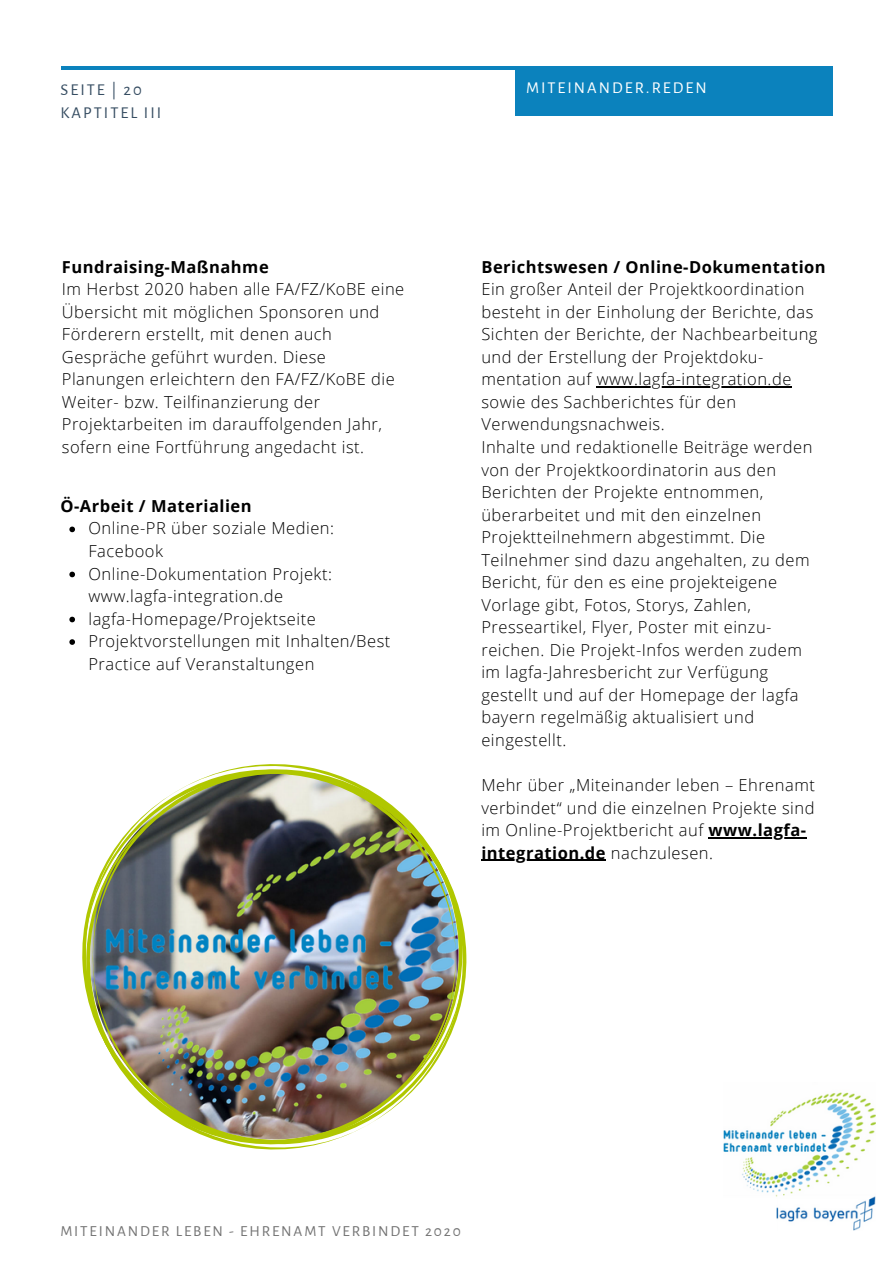
<style>
.page{position:relative;width:894px;height:1264px;background:#fff}
.page>*{position:absolute;margin:0;border:0;box-sizing:border-box;transform-origin:0 0}
.t1{font:300 16.5px/22.5px "Open Sans";letter-spacing:.03em;color:#000}
.t2{font:700 16.5px "Open Sans";letter-spacing:.03em;color:#000}
.t3{font:16.5px "Alegreya Sans";letter-spacing:.12em;color:#364d62}
.t4{font:16.5px "Alegreya Sans";letter-spacing:.12em;color:#fff}
.t5{font:15.3px "Alegreya Sans";letter-spacing:.12em;color:#737373}
.s1{font-weight:700}
</style>
<div class="page">
<hr style="left:61px;top:66px;width:771px;height:4px;background:#0b82bd">
<div style="left:515px;top:66px;width:317px;height:50px;background:#0b82bd"></div>
<hr style="left:596px;top:386px;width:195px;height:1px;background:#000">
<hr style="left:708px;top:837px;width:98px;height:1px;background:#000">
<hr style="left:481px;top:859px;width:125px;height:1px;background:#000">
<svg style="left:69px;top:526px;width:6px;height:6px"></svg>
<svg style="left:69px;top:571px;width:6px;height:6px"></svg>
<svg style="left:69px;top:616px;width:6px;height:6px"></svg>
<svg style="left:69px;top:639px;width:6px;height:6px"></svg>
<img style="left:84px;top:768px;width:383px;height:382px">
<img style="left:723px;top:1092px;width:152px;height:138px">
<p class="t3" style="left:61px;top:82px;width:83px">SEITE | 20</p>
<p class="t4" style="left:526px;top:80px;width:182px">MITEINANDER.REDEN</p>
<p class="t3" style="left:61px;top:105px;width:102px">KAPTITEL III</p>
<p class="t2" style="left:62px;top:255px;width:208px">Fundraising-Maßnahme</p>
<p class="t1" style="left:62px;top:278px;width:344px">Im Herbst 2020 haben alle FA/FZ/KoBE eine Übersicht mit möglichen Sponsoren und Förderern erstellt, mit denen auch Gespräche geführt wurden. Diese Planungen erleichtern den FA/FZ/KoBE die Weiter- bzw. Teilfinanzierung der Projektarbeiten im darauffolgenden Jahr, sofern eine Fortführung angedacht ist.</p>
<p class="t2" style="left:60px;top:494px;width:193px">Ö-Arbeit / Materialien</p>
<p class="t1" style="left:88px;top:517px;width:303px">Online-PR über soziale Medien:<br>Facebook<br>Online-Dokumentation Projekt: www.lagfa-integration.de lagfa-Homepage/Projektseite<br>Projektvorstellungen mit Inhalten/Best<br>Practice auf Veranstaltungen</p>
<p class="t2" style="left:481px;top:255px;width:346px">Berichtswesen / Online-Dokumentation</p>
<p class="t1" style="left:481px;top:278px;width:337px">Ein großer Anteil der Projektkoordination besteht in der Einholung der Berichte, das Sichten der Berichte, der Nachbearbeitung und der Erstellung der Projektdoku&shy;mentation auf www.lagfa-integration.de sowie des Sachberichtes für den Verwendungsnachweis.<br>Inhalte und redaktionelle Beiträge werden von der Projektkoordinatorin aus den Berichten der Projekte entnommen, überarbeitet und mit den einzelnen Projektteilnehmern abgestimmt. Die Teilnehmer sind dazu angehalten, zu dem Bericht, für den es eine projekteigene Vorlage gibt, Fotos, Storys, Zahlen, Presseartikel, Flyer, Poster mit einzu&shy;reichen. Die Projekt-Infos werden zudem im lagfa-Jahresbericht zur Verfügung gestellt und auf der Homepage der lagfa bayern regelmäßig aktualisiert und eingestellt.</p>
<p class="t1" style="left:481px;top:773px;width:335px">Mehr über „Miteinander leben – Ehrenamt verbindet“ und die einzelnen Projekte sind im Online-Projektbericht auf <span class="s1">www.lagfa&shy;integration.de</span> nachzulesen.</p>
<p class="t5" style="left:60px;top:1223px;width:402px">MITEINANDER LEBEN - EHRENAMT VERBINDET 2020</p>
</div>
